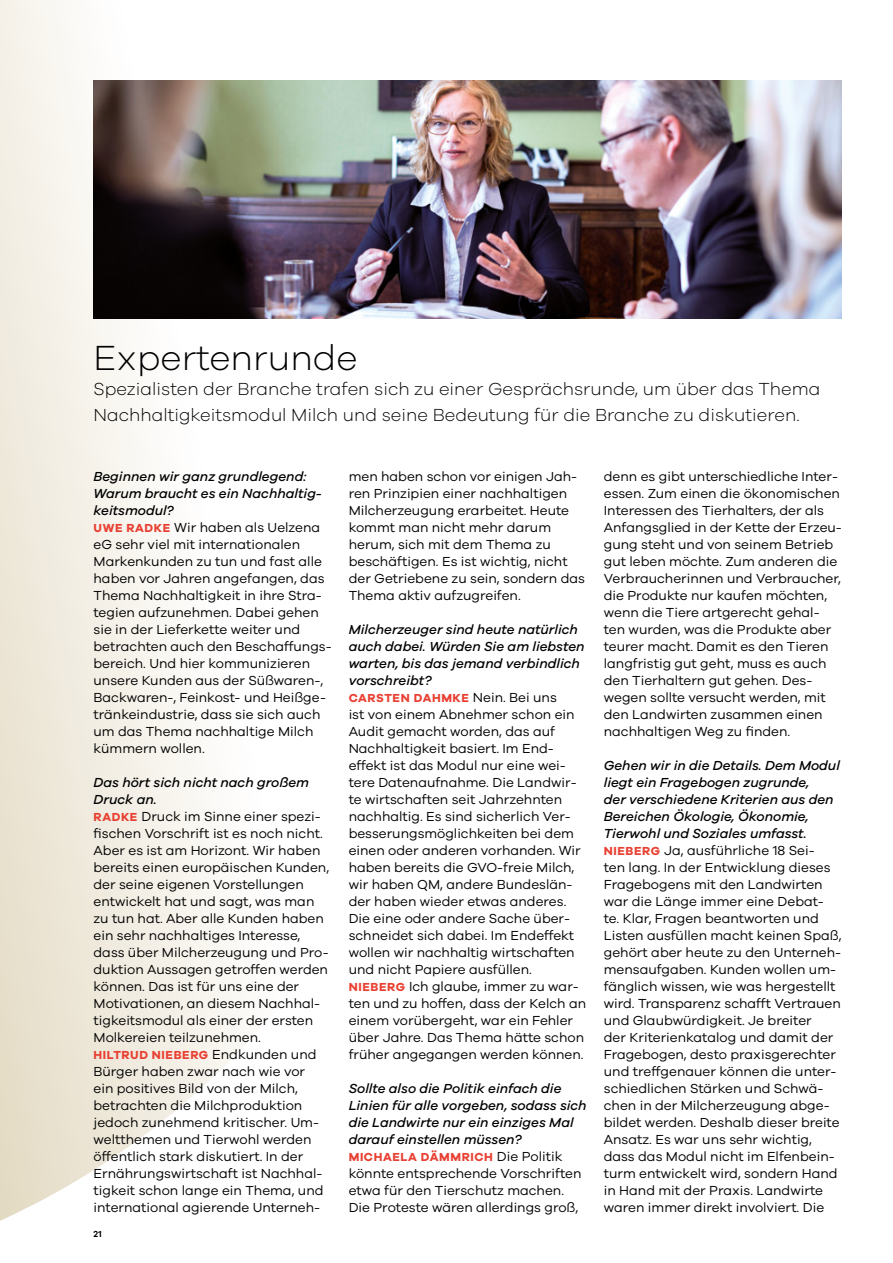
<style>
.page{position:relative;width:893px;height:1263px;background:#fff}
.page>*{position:absolute;margin:0;border:0;box-sizing:border-box;transform-origin:0 0}
.t1{font:300 36px "Galano Grotesque";color:#000}
.t2{font:300 18px/25.5px "Galano Grotesque";color:#000}
.t3{font:13.5px/17px "Galano Grotesque";color:#000}
.t4{font:italic 500 13.5px/17px "Galano Grotesque";color:#000}
.t5{font:700 12px "Galano Grotesque";letter-spacing:.05em;color:#e84133}
.t6{font:600 9px "Galano Grotesque";color:#000}
.s1{font-weight:500;font-style:italic}
.s2{font-weight:700;font-size:12px;color:#e84133}
.s3{font-weight:400;font-size:13.5px;color:#000}
</style>
<div class="page">
<svg style="left:0;top:0;width:459px;height:1221px"></svg>
<img style="left:94px;top:81px;width:748px;height:238px">
<h1 class="t1" style="left:94px;top:336px;width:266px">Expertenrunde</h1>
<h2 class="t2" style="left:94px;top:376px;width:728px">Spezialisten der Branche trafen sich zu einer Gesprächsrunde, um über das Thema<br>Nachhaltigkeitsmodul Milch und seine Bedeutung für die Branche zu diskutieren.</h2>
<p class="t3" style="left:94px;top:467px;width:240px"><span class="s1">Beginnen wir ganz grundlegend:<br>Warum braucht es ein Nachhaltig&shy;keitsmodul?<br></span><span class="s2">UWE RADKE</span> Wir haben als Uelzena eG sehr viel mit internationalen<br>Markenkunden zu tun und fast alle haben vor Jahren angefangen, das<br>Thema Nachhaltigkeit in ihre Stra&shy;tegien aufzunehmen. Dabei gehen sie in der Lieferkette weiter und betrachten auch den Beschaffungs&shy;bereich. Und hier kommunizieren unsere Kunden aus der Süßwaren-,<br>Backwaren-, Feinkost- und Heißge&shy;tränkeindustrie, dass sie sich auch um das Thema nachhaltige Milch kümmern wollen.</p>
<p class="t3" style="left:94px;top:773px;width:237px"><span class="s1">Das hört sich nicht nach großem<br>Druck an.<br></span><span class="s2">RADKE</span> Druck im Sinne einer spezi&shy;fischen Vorschrift ist es noch nicht.<br>Aber es ist am Horizont. Wir haben bereits einen europäischen Kunden, der seine eigenen Vorstellungen entwickelt hat und sagt, was man zu tun hat. Aber alle Kunden haben ein sehr nachhaltiges Interesse, dass über Milcherzeugung und Pro&shy;duktion Aussagen getroffen werden können. Das ist für uns eine der<br>Motivationen, an diesem Nachhal&shy;tigkeitsmodul als einer der ersten<br>Molkereien teilzunehmen.</p>
<p class="t5" style="left:94px;top:1047px;width:224px">HILTRUD NIEBERG <span class="s3">Endkunden und</span></p>
<p class="t3" style="left:94px;top:1062px;width:231px">Bürger haben zwar nach wie vor ein positives Bild von der Milch, betrachten die Milchproduktion jedoch zunehmend kritischer. Um&shy;weltthemen und Tierwohl werden öffentlich stark diskutiert. In der Ernährungswirtschaft ist Nachhal&shy;tigkeit schon lange ein Thema, und international agierende Unterneh-</p>
<p class="t6" style="left:94px;top:1229px;width:9px">21</p>
<p class="t3" style="left:349px;top:467px;width:238px">men haben schon vor einigen Jah&shy;ren Prinzipien einer nachhaltigen<br>Milcherzeugung erarbeitet. Heute kommt man nicht mehr darum herum, sich mit dem Thema zu beschäftigen. Es ist wichtig, nicht der Getriebene zu sein, sondern das<br>Thema aktiv aufzugreifen.</p>
<p class="t4" style="left:349px;top:620px;width:237px">Milcherzeuger sind heute natürlich auch dabei. Würden Sie am liebsten warten, bis das jemand verbindlich vorschreibt?</p>
<p class="t5" style="left:349px;top:690px;width:210px">CARSTEN DAHMKE <span class="s3">Nein. Bei uns</span></p>
<p class="t3" style="left:349px;top:705px;width:239px">ist von einem Abnehmer schon ein Audit gemacht worden, das auf Nachhaltigkeit basiert. Im End&shy;effekt ist das Modul nur eine wei&shy;tere Datenaufnahme. Die Landwir&shy;te wirtschaften seit Jahrzehnten nachhaltig. Es sind sicherlich Ver&shy;besserungsmöglichkeiten bei dem einen oder anderen vorhanden. Wir haben bereits die GVO-freie Milch, wir haben QM, andere Bundeslän&shy;der haben wieder etwas anderes.<br>Die eine oder andere Sache über&shy;schneidet sich dabei. Im Endeffekt wollen wir nachhaltig wirtschaften und nicht Papiere ausfüllen.<br><span class="s2">NIEBERG</span> Ich glaube, immer zu war&shy;ten und zu hoffen, dass der Kelch an einem vorübergeht, war ein Fehler über Jahre. Das Thema hätte schon früher angegangen werden können.</p>
<p class="t4" style="left:349px;top:1079px;width:239px">Sollte also die Politik einfach die Linien für alle vorgeben, sodass sich die Landwirte nur ein einziges Mal darauf einstellen müssen?</p>
<p class="t5" style="left:349px;top:1149px;width:215px">MICHAELA DÄMMRICH <span class="s3">Die Politik</span></p>
<p class="t3" style="left:349px;top:1164px;width:234px">könnte entsprechende Vorschriften etwa für den Tierschutz machen.<br>Die Proteste wären allerdings groß,</p>
<p class="t3" style="left:604px;top:467px;width:240px">denn es gibt unterschiedliche Inter&shy;essen. Zum einen die ökonomischen Interessen des Tierhalters, der als Anfangsglied in der Kette der Erzeu&shy;gung steht und von seinem Betrieb gut leben möchte. Zum anderen die Verbraucherinnen und Verbraucher, die Produkte nur kaufen möchten, wenn die Tiere artgerecht gehal&shy;ten wurden, was die Produkte aber teurer macht. Damit es den Tieren langfristig gut geht, muss es auch den Tierhaltern gut gehen. Des&shy;wegen sollte versucht werden, mit den Landwirten zusammen einen nachhaltigen Weg zu finden.</p>
<p class="t3" style="left:604px;top:756px;width:239px"><span class="s1">Gehen wir in die Details. Dem Modul liegt ein Fragebogen zugrunde,<br>der verschiedene Kriterien aus den Bereichen Ökologie, Ökonomie, Tierwohl und Soziales umfasst.<br></span><span class="s2">NIEBERG</span> Ja, ausführliche 18 Sei-<br>ten lang. In der Entwicklung dieses Fragebogens mit den Landwirten war die Länge immer eine Debat&shy;te. Klar, Fragen beantworten und Listen ausfüllen macht keinen Spaß, gehört aber heute zu den Unterneh&shy;mensaufgaben. Kunden wollen um&shy;fänglich wissen, wie was hergestellt wird. Transparenz schafft Vertrauen und Glaubwürdigkeit. Je breiter<br>der Kriterienkatalog und damit der Fragebogen, desto praxisgerechter und treffgenauer können die unter&shy;schiedlichen Stärken und Schwä&shy;chen in der Milcherzeugung abge&shy;bildet werden. Deshalb dieser breite Ansatz. Es war uns sehr wichtig, dass das Modul nicht im Elfenbein&shy;turm entwickelt wird, sondern Hand in Hand mit der Praxis. Landwirte waren immer direkt involviert. Die</p>
</div>
